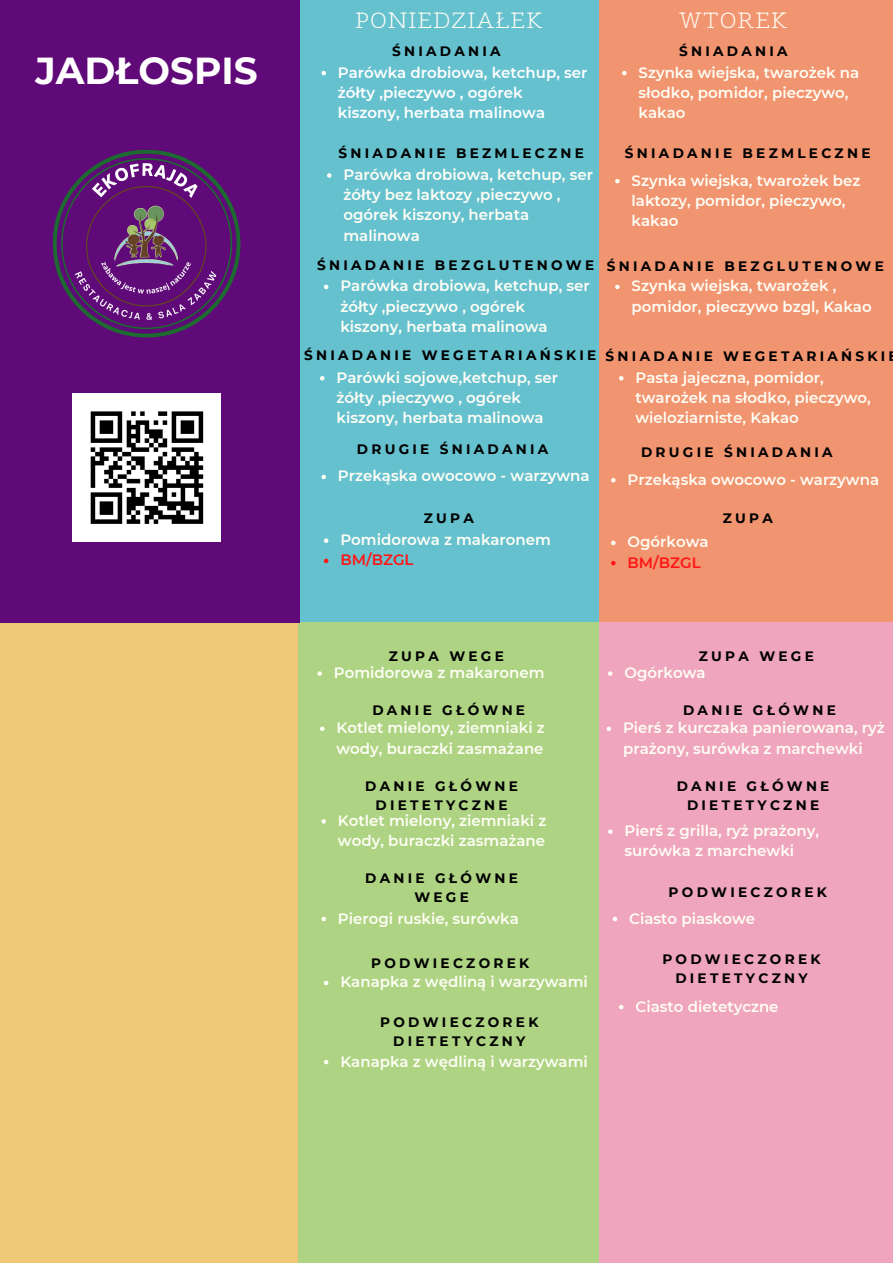
<style>
.page{position:relative;width:893px;height:1264px;background:#fff}
.page>*{position:absolute;margin:0;border:0;box-sizing:border-box;transform-origin:0 0}
.t1{font:700 37.5px "Montserrat";color:#fff}
.t2{font:300 21.3px "Sean Slab";letter-spacing:.05em;color:#fffef5}
.t3{font:600 15px/20.2px "Montserrat";color:#fffef5}
.t4{font:600 15px/20.2px "Montserrat";color:#fff}
.t5{font:600 15px "Montserrat";color:#ff1616}
.t6{font:700 13.65px/19px "Montserrat";letter-spacing:.24em;color:#000;text-align:center}
</style>
<div class="page">
<div style="left:298px;top:0;width:304px;height:640px;background:#66c1cf"></div>
<div style="left:599px;top:0;width:293px;height:640px;background:#f19470"></div>
<div style="left:0;top:621px;width:298px;height:641px;background:#eec877"></div>
<div style="left:298px;top:621px;width:304px;height:641px;background:#add383"></div>
<div style="left:599px;top:621px;width:293px;height:641px;background:#eea5bd"></div>
<div style="left:0;top:0;width:300px;height:623px;background:#600a79"></div>
<img style="left:49px;top:146px;width:195px;height:194px;border-radius:50%">
<div style="left:73px;top:393px;width:148px;height:149px;background:#fff"></div>
<svg style="left:91px;top:411px;width:112px;height:113px"></svg>
<div style="left:172px;top:519px;width:31px;height:5px;background:#000"></div>
<svg style="left:321px;top:71px;width:5px;height:4px"></svg>
<svg style="left:327px;top:173px;width:4px;height:5px"></svg>
<svg style="left:324px;top:285px;width:4px;height:4px"></svg>
<svg style="left:320px;top:376px;width:4px;height:4px"></svg>
<svg style="left:324px;top:538px;width:4px;height:5px"></svg>
<svg style="left:324px;top:558px;width:4px;height:5px"></svg>
<svg style="left:317px;top:671px;width:5px;height:4px"></svg>
<svg style="left:320px;top:726px;width:4px;height:5px"></svg>
<svg style="left:321px;top:819px;width:5px;height:4px"></svg>
<svg style="left:324px;top:980px;width:4px;height:5px"></svg>
<svg style="left:324px;top:1059px;width:4px;height:5px"></svg>
<svg style="left:622px;top:71px;width:4px;height:4px"></svg>
<svg style="left:615px;top:179px;width:4px;height:4px"></svg>
<svg style="left:615px;top:285px;width:4px;height:4px"></svg>
<svg style="left:619px;top:376px;width:4px;height:4px"></svg>
<svg style="left:611px;top:540px;width:4px;height:5px"></svg>
<svg style="left:611px;top:561px;width:4px;height:4px"></svg>
<svg style="left:608px;top:671px;width:4px;height:4px"></svg>
<svg style="left:606px;top:726px;width:5px;height:5px"></svg>
<svg style="left:608px;top:829px;width:4px;height:5px"></svg>
<svg style="left:612px;top:916px;width:5px;height:5px"></svg>
<svg style="left:321px;top:916px;width:5px;height:5px"></svg>
<svg style="left:619px;top:1005px;width:4px;height:4px"></svg>
<svg style="left:321px;top:474px;width:5px;height:5px"></svg>
<svg style="left:611px;top:478px;width:4px;height:4px"></svg>
<h1 class="t1" style="left:35px;top:47px;width:224px">JADŁOSPIS</h1>
<h2 class="t2" style="left:355px;top:5px;width:189px">PONIEDZIAŁEK</h2>
<p class="t6" style="left:392px;top:41px;width:110px">ŚNIADANIA</p>
<p class="t4" style="left:338px;top:62px;width:251px">Parówka drobiowa, ketchup, ser żółty ,pieczywo , ogórek kiszony, herbata malinowa</p>
<p class="t6" style="left:338px;top:144px;width:247px">ŚNIADANIE BEZMLECZNE</p>
<p class="t3" style="left:343px;top:164px;width:251px">Parówka drobiowa, ketchup, ser żółty bez laktozy ,pieczywo , ogórek kiszony, herbata malinowa</p>
<p class="t6" style="left:317px;top:255px;width:278px">ŚNIADANIE BEZGLUTENOWE</p>
<p class="t3" style="left:340px;top:276px;width:251px">Parówka drobiowa, ketchup, ser żółty ,pieczywo , ogórek kiszony, herbata malinowa</p>
<p class="t6" style="left:304px;top:346px;width:293px">ŚNIADANIE WEGETARIAŃSKIE</p>
<p class="t3" style="left:336px;top:367px;width:223px">Parówki sojowe,ketchup, ser żółty ,pieczywo , ogórek kiszony, herbata malinowa</p>
<p class="t6" style="left:357px;top:439px;width:193px">DRUGIE ŚNIADANIA</p>
<p class="t3" style="left:338px;top:466px;width:253px">Przekąska owocowo - warzywna</p>
<p class="t6" style="left:423px;top:509px;width:52px">ZUPA</p>
<p class="t3" style="left:340px;top:529px;width:212px">Pomidorowa z makaronem</p>
<p class="t5" style="left:340px;top:551px;width:75px">BM/BZGL</p>
<h2 class="t2" style="left:679px;top:5px;width:109px">WTOREK</h2>
<p class="t6" style="left:679px;top:41px;width:110px">ŚNIADANIA</p>
<p class="t3" style="left:638px;top:62px;width:222px">Szynka wiejska, twarożek na słodko, pomidor, pieczywo, kakao</p>
<p class="t6" style="left:625px;top:144px;width:247px">ŚNIADANIE BEZMLECZNE</p>
<p class="t3" style="left:631px;top:170px;width:230px">Szynka wiejska, twarożek bez laktozy, pomidor, pieczywo, kakao</p>
<p class="t6" style="left:606px;top:256px;width:278px">ŚNIADANIE BEZGLUTENOWE</p>
<p class="t3" style="left:631px;top:276px;width:241px">Szynka wiejska, twarożek , pomidor, pieczywo bzgl, Kakao</p>
<p class="t6" style="left:605px;top:346px;width:281px">ŚNIADANIE WEGETARIAŃSKI</p>
<p class="t3" style="left:635px;top:367px;width:237px">Pasta jajeczna, pomidor, twarożek na słodko, pieczywo, wieloziarniste, Kakao</p>
<p class="t6" style="left:641px;top:443px;width:193px">DRUGIE ŚNIADANIA</p>
<p class="t3" style="left:627px;top:469px;width:253px">Przekąska owocowo - warzywna</p>
<p class="t3" style="left:627px;top:532px;width:83px">Ogórkowa</p>
<p class="t5" style="left:627px;top:553px;width:75px">BM/BZGL</p>
<p class="t6" style="left:722px;top:509px;width:52px">ZUPA</p>
<p class="t6" style="left:389px;top:646px;width:117px">ZUPA WEGE</p>
<p class="t3" style="left:334px;top:662px;width:212px">Pomidorowa z makaronem</p>
<p class="t6" style="left:372px;top:700px;width:154px">DANIE GŁÓWNE</p>
<p class="t3" style="left:336px;top:717px;width:210px">Kotlet mielony, ziemniaki z wody, buraczki zasmażane</p>
<p class="t6" style="left:365px;top:776px;width:154px">DANIE GŁÓWNE<br>DIETETYCZNE</p>
<p class="t3" style="left:338px;top:810px;width:210px">Kotlet mielony, ziemniaki z wody, buraczki zasmażane</p>
<p class="t6" style="left:365px;top:868px;width:154px">DANIE GŁÓWNE<br>WEGE</p>
<p class="t3" style="left:338px;top:908px;width:182px">Pierogi ruskie, surówka</p>
<p class="t6" style="left:371px;top:953px;width:160px">PODWIECZOREK</p>
<p class="t3" style="left:340px;top:971px;width:249px">Kanapka z wędliną i warzywami</p>
<p class="t6" style="left:380px;top:1012px;width:160px">PODWIECZOREK<br>DIETETYCZNY</p>
<p class="t3" style="left:340px;top:1051px;width:249px">Kanapka z wędliną i warzywami</p>
<p class="t6" style="left:698px;top:646px;width:117px">ZUPA WEGE</p>
<p class="t3" style="left:624px;top:662px;width:83px">Ogórkowa</p>
<p class="t6" style="left:683px;top:700px;width:154px">DANIE GŁÓWNE</p>
<p class="t3" style="left:623px;top:717px;width:263px">Pierś z kurczaka panierowana, ryż prażony, surówka z marchewki</p>
<p class="t6" style="left:676px;top:776px;width:154px">DANIE GŁÓWNE<br>DIETETYCZNE</p>
<p class="t3" style="left:624px;top:820px;width:196px">Pierś z grilla, ryż prażony, surówka z marchewki</p>
<p class="t6" style="left:668px;top:882px;width:160px">PODWIECZOREK</p>
<p class="t3" style="left:629px;top:908px;width:127px">Ciasto piaskowe</p>
<p class="t6" style="left:662px;top:949px;width:160px">PODWIECZOREK<br>DIETETYCZNY</p>
<p class="t3" style="left:635px;top:996px;width:145px">Ciasto dietetyczne</p>
</div>
